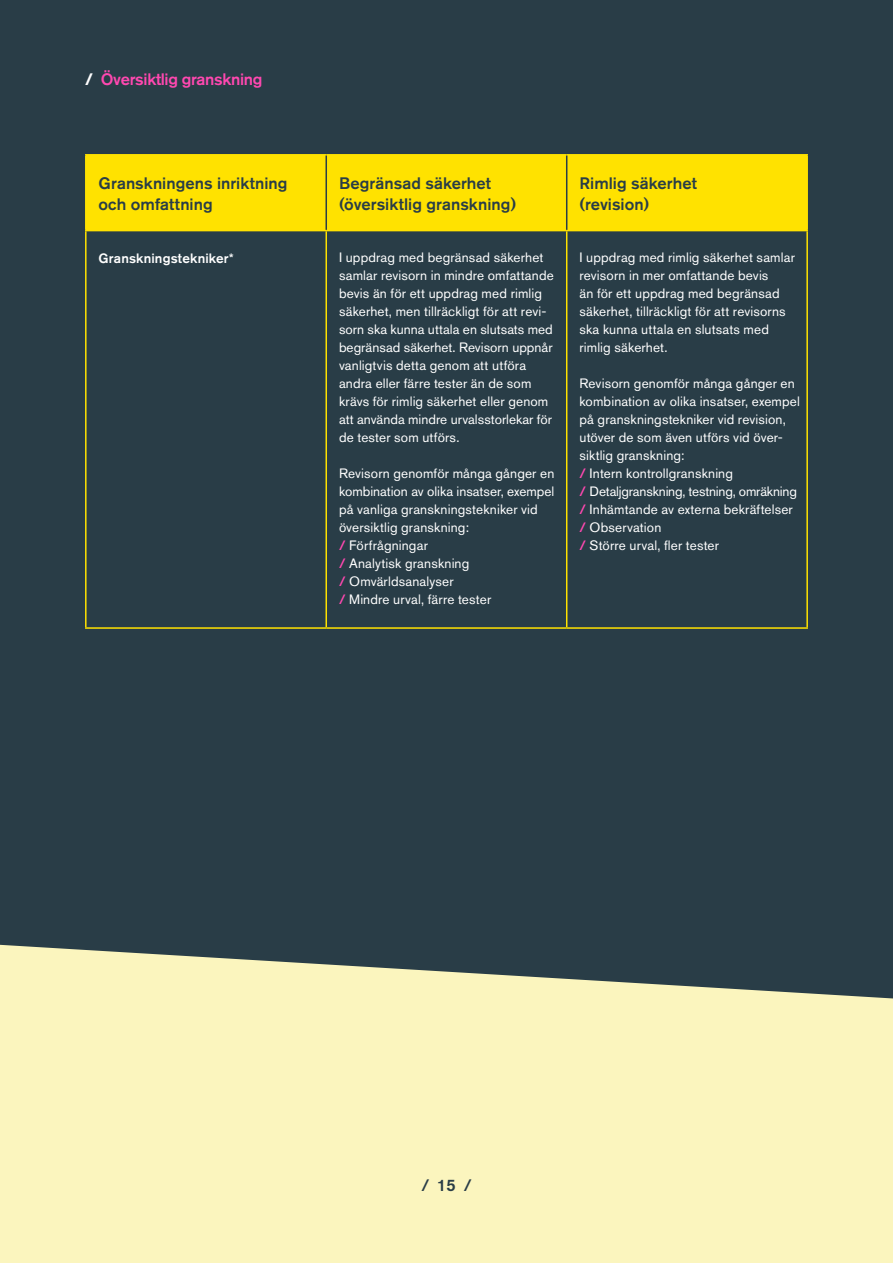
<style>
.page{position:relative;width:893px;height:1263px;background:#293d47}
.page>*{position:absolute;margin:0;border:0;box-sizing:border-box;transform-origin:0 0}
.t1{font:500 16.5px/21px "Akzidenz Grotesk BE";color:#293d47}
.t2{font:500 16.5px "Akzidenz Grotesk BE";letter-spacing:-.02em;color:#ff48b0}
.t3{font:13.5px/18px "Akzidenz Grotesk BE";letter-spacing:.01em;color:#fff}
.t4{font:13.5px "Akzidenz Grotesk BE";letter-spacing:-.015em;color:#fff}
.t5{font:500 13.5px "Akzidenz Grotesk BE";letter-spacing:.01em;color:#fff}
.s1{font-weight:700;color:#fff}
.s2{font-weight:500;color:#ff48b0}
</style>
<div class="page">
<div style="left:87px;top:156px;width:719px;height:74px;background:#ffe200"></div>
<hr style="left:85px;top:154px;width:241px;height:2px;background:#ffe200">
<hr style="left:85px;top:156px;width:2px;height:74px;background:#ffe200">
<hr style="left:326px;top:154px;width:241px;height:2px;background:#ffe200">
<hr style="left:567px;top:154px;width:241px;height:2px;background:#ffe200">
<hr style="left:806px;top:156px;width:2px;height:74px;background:#ffe200">
<hr style="left:85px;top:230px;width:241px;height:1px;background:#ffe200">
<hr style="left:85px;top:231px;width:2px;height:396px;background:#ffe200">
<hr style="left:326px;top:230px;width:241px;height:1px;background:#ffe200">
<hr style="left:325px;top:231px;width:2px;height:396px;background:#ffe200">
<hr style="left:567px;top:230px;width:241px;height:1px;background:#ffe200">
<hr style="left:566px;top:231px;width:1px;height:396px;background:#ffe200">
<hr style="left:806px;top:231px;width:2px;height:396px;background:#ffe200">
<hr style="left:85px;top:627px;width:241px;height:2px;background:#ffe200">
<hr style="left:326px;top:627px;width:241px;height:2px;background:#ffe200">
<hr style="left:567px;top:627px;width:241px;height:2px;background:#ffe200">
<hr style="left:566px;top:156px;width:1px;height:74px;background:#293d47">
<hr style="left:325px;top:156px;width:2px;height:74px;background:#293d47">
<svg style="left:0;top:945px;width:893px;height:318px;background:#e9e5b4"></svg>
<p class="t2" style="left:85px;top:69px;width:179px"><span class="s1">/</span> Översiktlig granskning</p>
<p class="t1" style="left:99px;top:173px;width:190px">Granskningens inriktning och omfattning</p>
<p class="t1" style="left:339px;top:173px;width:179px">Begränsad säkerhet (översiktlig granskning)</p>
<p class="t1" style="left:579px;top:173px;width:119px">Rimlig säkerhet (revision)</p>
<p class="t5" style="left:99px;top:250px;width:137px">Granskningstekniker*</p>
<p class="t3" style="left:339px;top:248px;width:216px">I uppdrag med begränsad säkerhet samlar revisorn in mindre omfattande bevis än för ett uppdrag med rimlig säkerhet, men tillräckligt för att revi&shy;sorn ska kunna uttala en slutsats med begränsad säkerhet. Revisorn uppnår vanligtvis detta genom att utföra andra eller färre tester än de som krävs för rimlig säkerhet eller genom att använda mindre urvalsstorlekar för de tester som utförs.</p>
<p class="t3" style="left:339px;top:464px;width:217px">Revisorn genomför många gånger en kombination av olika insatser, exempel på vanliga granskningstekniker vid översiktlig granskning:</p>
<p class="t3" style="left:339px;top:536px;width:90px"><span class="s2">/</span> Förfrågningar</p>
<p class="t3" style="left:339px;top:554px;width:132px"><span class="s2">/</span> Analytisk granskning</p>
<p class="t3" style="left:339px;top:572px;width:116px"><span class="s2">/</span> Omvärldsanalyser</p>
<p class="t3" style="left:339px;top:590px;width:154px"><span class="s2">/</span> Mindre urval, färre tester</p>
<p class="t3" style="left:579px;top:248px;width:217px">I uppdrag med rimlig säkerhet samlar revisorn in mer omfattande bevis<br>än för ett uppdrag med begränsad säkerhet, tillräckligt för att revisorns ska kunna uttala en slutsats med rimlig säkerhet.</p>
<p class="t3" style="left:579px;top:374px;width:222px">Revisorn genomför många gånger en kombination av olika insatser, exempel på granskningstekniker vid revision, utöver de som även utförs vid över&shy;siktlig granskning:</p>
<p class="t3" style="left:579px;top:464px;width:155px"><span class="s2">/</span> Intern kontrollgranskning</p>
<p class="t4" style="left:579px;top:483px;width:219px"><span class="s2">/</span> Detaljgranskning, testning, omräkning</p>
<p class="t3" style="left:579px;top:500px;width:215px"><span class="s2">/</span> Inhämtande av externa bekräftelser</p>
<p class="t3" style="left:579px;top:518px;width:83px"><span class="s2">/</span> Observation</p>
<p class="t3" style="left:579px;top:536px;width:141px"><span class="s2">/</span> Större urval, fler tester</p>
<p class="t1" style="left:421px;top:1175px;width:52px">/ 15 /</p>
</div>
